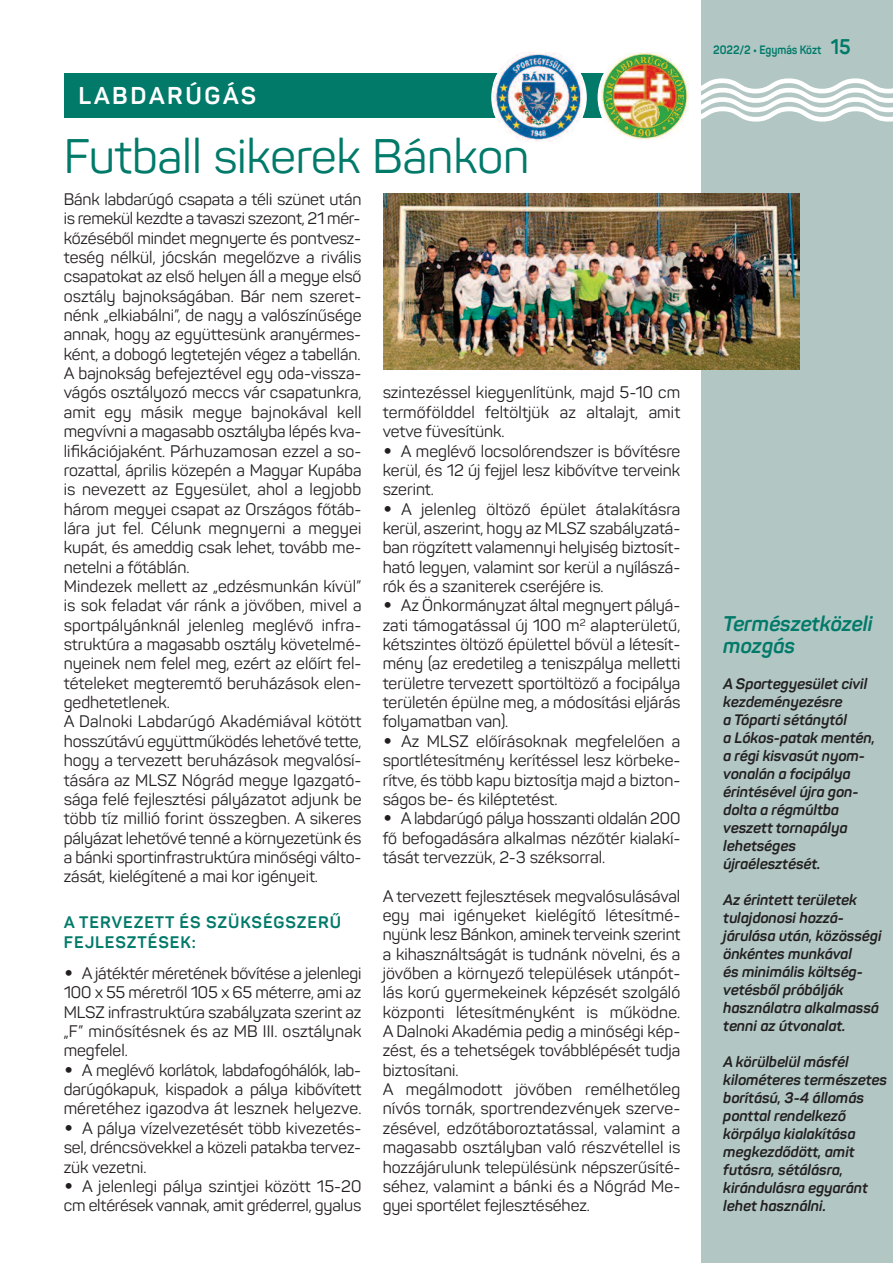
<style>
.page{position:relative;width:893px;height:1263px;background:#fff}
.page>*{position:absolute;margin:0;border:0;box-sizing:border-box;transform-origin:0 0}
.t1{font:47.85px "Panton";color:#017a6a}
.t2{font:700 24px "Panton";letter-spacing:.11em;color:#fff}
.t3{font:italic 700 21px/22.5px "Panton";color:#017a6a}
.t4{font:16.5px/19.4px "Panton";color:#231f20;text-align:justify}
.t5{font:700 16.5px/19.4px "Panton";letter-spacing:.06em;color:#017a6a}
.t6{font:italic 700 15px/18px "Panton";color:#231f20}
.t7{font:700 12px "Panton";color:#017a6a;scale:.9 1}
.s1{font-family:"Menlo";font-weight:700}
.s2{font-size:21px}
</style>
<div class="page">
<div style="left:702px;top:0;width:191px;height:1263px;background:#b2c7c4"></div>
<svg style="left:702px;top:78px;width:191px;height:44px"></svg>
<div style="left:64px;top:74px;width:618px;height:44px;background:#017a6a"></div>
<div style="left:598px;top:49px;width:95px;height:97px;background:#fff;border-radius:50%"></div>
<img style="left:602px;top:53px;width:87px;height:86px">
<div style="left:491px;top:49px;width:96px;height:97px;background:#fff;border-radius:50%"></div>
<img style="left:493px;top:53px;width:89px;height:88px">
<img style="left:384px;top:194px;width:415px;height:176px">
<h2 class="t2" style="left:79px;top:87px;width:179px">LABDARÚGÁS</h2>
<h1 class="t1" style="left:64px;top:139px;width:467px">Futball sikerek Bánkon</h1>
<p class="t4" style="left:64px;top:191px;width:299px;text-align:left">Bánk labdarúgó csapata a téli szünet után is remekül kezdte a tavaszi szezont, 21 mér&shy;kőzéséből mindet megnyerte és pontvesz&shy;teség nélkül, jócskán megelőzve a rivális csapatokat az első helyen áll a megye első osztály bajnokságában. Bár nem szeret&shy;nénk „elkiabálni”, de nagy a valószínűsége annak, hogy az együttesünk aranyérmes&shy;ként, a dobogó legtetején végez a tabellán.<br>A bajnokság befejeztével egy oda-vissza&shy;vágós osztályozó meccs vár csapatunkra, amit egy másik megye bajnokával kell megvívni a magasabb osztályba lépés kva&shy;lifikációjaként. Párhuzamosan ezzel a so&shy;rozattal, április közepén a Magyar Kupába is nevezett az Egyesület, ahol a legjobb három megyei csapat az Országos főtáb&shy;lára jut fel. Célunk megnyerni a megyei kupát, és ameddig csak lehet, tovább me&shy;netelni a főtáblán.<br>Mindezek mellett az „edzésmunkán kívül” is sok feladat vár ránk a jövőben, mivel a sportpályánknál jelenleg meglévő infra&shy;struktúra a magasabb osztály követelmé&shy;nyeinek nem felel meg, ezért az előírt fel&shy;tételeket megteremtő beruházások elen&shy;gedhetetlenek.<br>A Dalnoki Labdarúgó Akadémiával kötött hosszútávú együttműködés lehetővé tette, hogy a tervezett beruházások megvalósí&shy;tására az MLSZ Nógrád megye Igazgató&shy;sága felé fejlesztési pályázatot adjunk be több tíz millió forint összegben. A sikeres pályázat lehetővé tenné a környezetünk és a bánki sportinfrastruktúra minőségi válto&shy;zását, kielégítené a mai kor igényeit.</p>
<p class="t5" style="left:64px;top:915px;width:279px">A TERVEZETT ÉS SZÜKSÉGSZERŰ<br>FEJLESZTÉSEK:</p>
<p class="t4" style="left:64px;top:965px;width:299px"><span class="s1">•</span> A játéktér méretének bővítése a jelenlegi 100 x 55 méretről 105 x 65 méterre, ami az MLSZ infrastruktúra szabályzata szerint az „F” minősítésnek és az MB III. osztálynak megfelel.</p>
<p class="t4" style="left:64px;top:1062px;width:299px"><span class="s1">•</span> A meglévő korlátok, labdafogóhálók, lab&shy;darúgókapuk, kispadok a pálya kibővített méretéhez igazodva át lesznek helyezve.</p>
<p class="t4" style="left:64px;top:1120px;width:299px"><span class="s1">•</span> A pálya vízelvezetését több kivezetés&shy;sel, dréncsövekkel a közeli patakba tervez&shy;zük vezetni.</p>
<p class="t4" style="left:64px;top:1178px;width:299px"><span class="s1">•</span> A jelenlegi pálya szintjei között 15-20 cm eltérések vannak, amit gréderrel, gyalus</p>
<p class="t4" style="left:383px;top:385px;width:299px">szintezéssel kiegyenlítünk, majd 5-10 cm termőfölddel feltöltjük az altalajt, amit vetve füvesítünk.</p>
<p class="t4" style="left:383px;top:443px;width:299px"><span class="s1">•</span> A meglévő locsolórendszer is bővítésre kerül, és 12 új fejjel lesz kibővítve terveink szerint.</p>
<p class="t4" style="left:383px;top:501px;width:299px"><span class="s1">•</span> A jelenleg öltöző épület átalakításra kerül, aszerint, hogy az MLSZ szabályzatá&shy;ban rögzített valamennyi helyiség biztosít&shy;ható legyen, valamint sor kerül a nyílászá&shy;rók és a szaniterek cseréjére is.</p>
<p class="t4" style="left:383px;top:598px;width:299px"><span class="s1">•</span> Az Önkormányzat által megnyert pályá&shy;zati támogatással új 100 m<sup>2</sup> alapterületű, kétszintes öltöző épülettel bővül a létesít&shy;mény (az eredetileg a teniszpálya melletti területre tervezett sportöltöző a focipálya területén épülne meg, a módosítási eljárás folyamatban van).</p>
<p class="t4" style="left:383px;top:733px;width:299px"><span class="s1">•</span> Az MLSZ előírásoknak megfelelően a sportlétesítmény kerítéssel lesz körbeke&shy;rítve, és több kapu biztosítja majd a bizton&shy;ságos be- és kiléptetést.</p>
<p class="t4" style="left:383px;top:810px;width:299px"><span class="s1">•</span> A labdarúgó pálya hosszanti oldalán 200 fő befogadására alkalmas nézőtér kialakí&shy;tását tervezzük, 2-3 széksorral.</p>
<p class="t4" style="left:383px;top:888px;width:299px;text-align:left">A tervezett fejlesztések megvalósulásával egy mai igényeket kielégítő létesítmé&shy;nyünk lesz Bánkon, aminek terveink szerint a kihasználtságát is tudnánk növelni, és a jövőben a környező települések utánpót&shy;lás korú gyermekeinek képzését szolgáló központi létesítményként is működne.<br>A Dalnoki Akadémia pedig a minőségi kép&shy;zést, és a tehetségek továbblépését tudja biztosítani.<br>A megálmodott jövőben remélhetőleg nívós tornák, sportrendezvények szerve&shy;zésével, edzőtáboroztatással, valamint a magasabb osztályban való részvétellel is hozzájárulunk településünk népszerűsíté&shy;séhez, valamint a bánki és a Nógrád Me&shy;gyei sportélet fejlesztéséhez.</p>
<p class="t7" style="left:713px;top:46px;width:154px">2022/2 • EGYMÁS KÖZT <span class="s2">15</span></p>
<p class="t3" style="left:723px;top:614px;width:151px">Természetközeli mozgás</p>
<p class="t6" style="left:723px;top:676px;width:153px">A Sportegyesület civil kezdeményezésre<br>a Tóparti sétánytól<br>a Lókos-patak mentén, a régi kisvasút nyom&shy;vonalán a focipálya érintésével újra gon&shy;dolta a régmúltba veszett tornapálya lehetséges újraélesztését.</p>
<p class="t6" style="left:723px;top:892px;width:160px">Az érintett területek tulajdonosi hozzá&shy;járulása után, közösségi önkéntes munkával<br>és minimális költség&shy;vetésből próbálják használatra alkalmassá tenni az útvonalat.</p>
<p class="t6" style="left:723px;top:1054px;width:165px">A körülbelül másfél kilométeres természetes borítású, 3-4 állomás ponttal rendelkező körpálya kialakítása megkezdődött, amit futásra, sétálásra, kirándulásra egyaránt lehet használni.</p>
</div>
